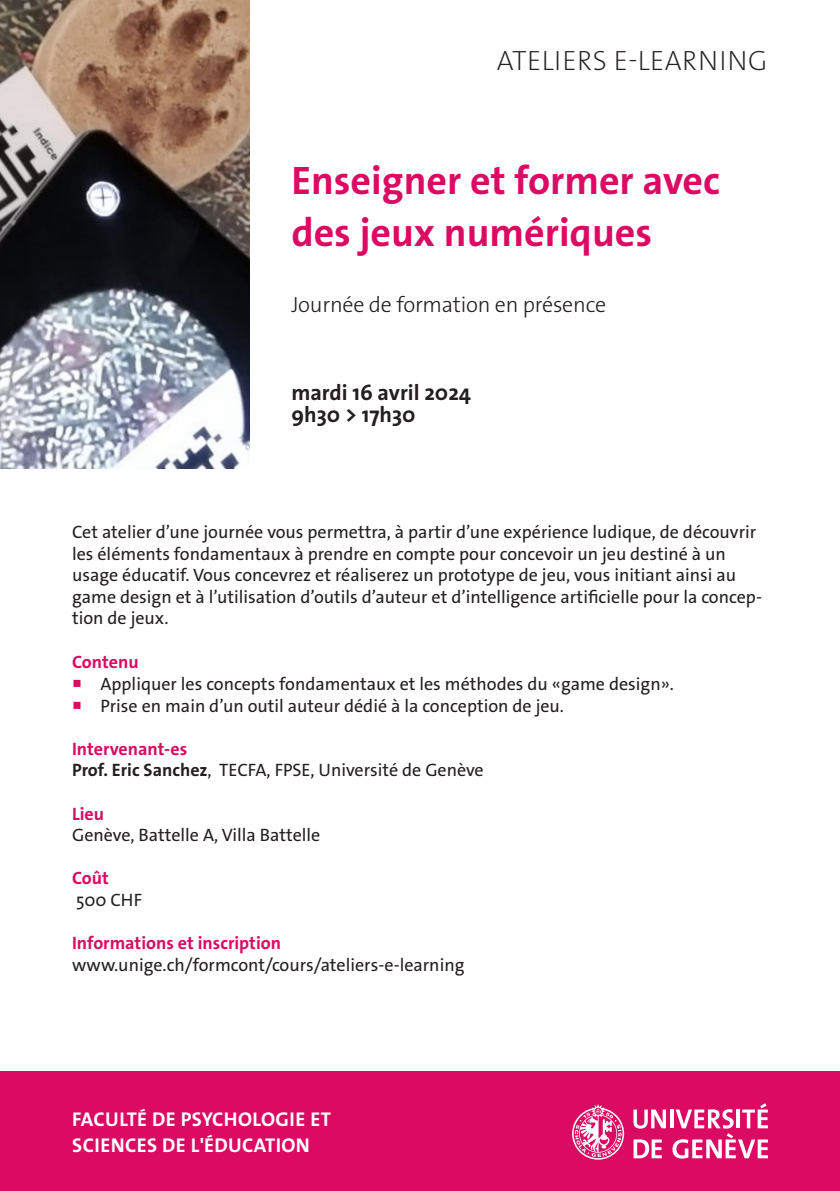
<style>
.page{position:relative;width:840px;height:1191px;background:#fff}
.page>*{position:absolute;margin:0;border:0;box-sizing:border-box;transform-origin:0 0}
.t1{font:700 40px/52px "The Sans Os F";color:#db0a62}
.t2{font:200 28px "The Sans Os F";letter-spacing:.02em;color:#231f20}
.t3{font:300 22px "The Sans Os F";letter-spacing:-.01em;color:#231f20}
.t4{font:700 22px "The Sans Os F";color:#231f20}
.t5{font:700 20px "The Sans Os F";letter-spacing:.02em;color:#fff}
.t6{font:18px/21.6px "The Sans Os F";color:#231f20}
.t7{font:700 18px "The Sans Os F";color:#db0a62}
.s1{color:#db0a62}
.s2{font-weight:700}
</style>
<div class="page">
<div style="left:0;top:1071px;width:839px;height:120px;background:#db0a62"></div>
<svg style="left:572px;top:1104px;width:51px;height:55px"></svg>
<svg style="left:633px;top:1109px;width:32px;height:19px"></svg>
<svg style="left:670px;top:1109px;width:2px;height:19px"></svg>
<svg style="left:633px;top:1139px;width:28px;height:19px"></svg>
<svg style="left:672px;top:1103px;width:95px;height:55px"></svg>
<img style="left:0;top:0;width:249px;height:469px">
<p class="t2" style="left:496px;top:42px;width:272px">ATELIERS E-LEARNING</p>
<p class="t1" style="left:291px;top:155px;width:430px">Enseigner et former avec des jeux numériques</p>
<p class="t3" style="left:291px;top:290px;width:316px">Journée de formation en présence</p>
<p class="t4" style="left:291px;top:378px;width:181px">mardi 16 avril 2024</p>
<p class="t4" style="left:291px;top:400px;width:126px">9h30 &gt; 17h30</p>
<p class="t6" style="left:72px;top:521px;width:691px">Cet atelier d’une journée vous permettra, à partir d’une expérience ludique, de découvrir les éléments fondamentaux à prendre en compte pour concevoir un jeu destiné à un usage éducatif. Vous concevrez et réaliserez un prototype de jeu, vous initiant ainsi au game design et à l’utilisation d’outils d’auteur et d’intelligence artificielle pour la concep&shy;tion de jeux.</p>
<p class="t7" style="left:72px;top:650px;width:68px">Contenu</p>
<p class="t6" style="left:72px;top:673px;width:603px"><span class="s1">○</span> Appliquer les concepts fondamentaux et les méthodes du «game design».</p>
<p class="t6" style="left:72px;top:695px;width:493px"><span class="s1">○</span> Prise en main d’un outil auteur dédié à la conception de jeu.</p>
<p class="t7" style="left:72px;top:737px;width:117px">Intervenant-es</p>
<p class="t6" style="left:72px;top:759px;width:413px"><span class="s2">Prof. Eric Sanchez</span>, TECFA, FPSE, Université de Genève</p>
<p class="t7" style="left:72px;top:802px;width:34px">Lieu</p>
<p class="t6" style="left:72px;top:824px;width:250px">Genève, Battelle A, Villa Battelle</p>
<p class="t7" style="left:72px;top:866px;width:38px">Coût</p>
<p class="t6" style="left:76px;top:889px;width:68px">500 CHF</p>
<p class="t7" style="left:72px;top:931px;width:210px">Informations et inscription</p>
<p class="t6" style="left:72px;top:954px;width:393px">www.unige.ch/formcont/cours/ateliers-e-learning</p>
<p class="t5" style="left:72px;top:1106px;width:260px">FACULTÉ DE PSYCHOLOGIE ET</p>
<p class="t5" style="left:72px;top:1132px;width:239px">SCIENCES DE L'ÉDUCATION</p>
</div>
